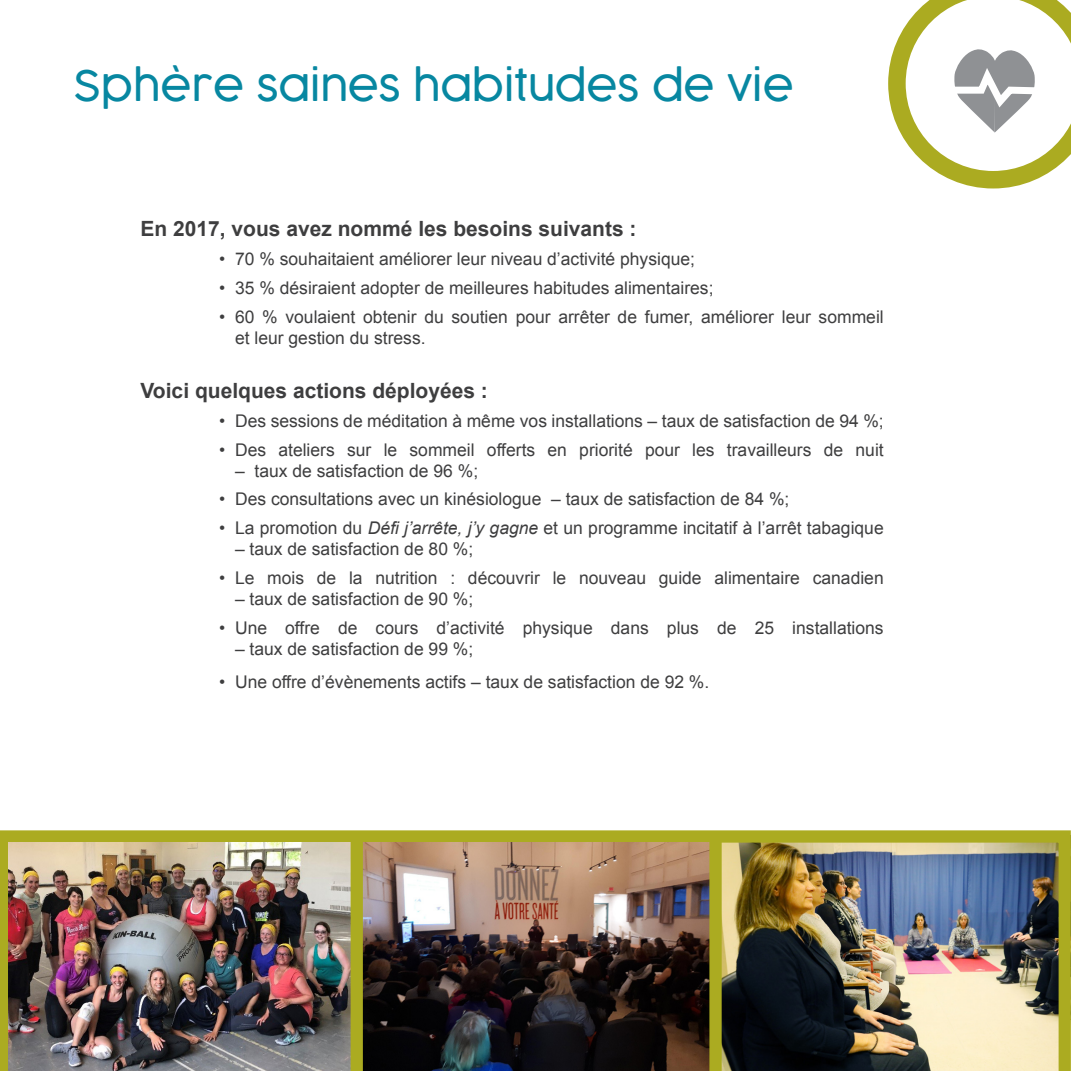
<style>
.page{position:relative;width:1071px;height:1071px;background:#fff}
.page>*{position:absolute;margin:0;border:0;box-sizing:border-box;transform-origin:0 0}
.t1{font:300 42px "Cocogoose";letter-spacing:-.01em;color:#0787a1}
.t2{font:700 21px "Arial";color:#3e3e3f}
.t3{font:17.5px/21px "Arial";color:#3e3e3f}
.s1{font-style:italic}
</style>
<div class="page">
<img style="left:0;top:830px;width:1071px;height:241px">
<svg style="left:888px;top:0;width:183px;height:189px"></svg>
<img style="left:9px;top:842px;width:700px;height:229px">
<div style="left:351px;top:835px;width:12px;height:236px;background:#abab21"></div>
<div style="left:709px;top:832px;width:13px;height:239px;background:#abab21"></div>
<p class="t1" style="left:73px;top:57px;width:723px">Sphère saines habitudes de vie</p>
<p class="t2" style="left:141px;top:215px;width:498px">En 2017, vous avez nommé les besoins suivants :</p>
<p class="t3" style="left:219px;top:249px;width:477px">• 70 % souhaitaient améliorer leur niveau d’activité physique;</p>
<p class="t3" style="left:219px;top:277px;width:496px">• 35 % désiraient adopter de meilleures habitudes alimentaires;</p>
<p class="t3" style="left:235px;top:306px;width:650px;text-indent:-16px">• 60 % voulaient obtenir du soutien pour arrêter de fumer, améliorer leur sommeil et leur gestion du stress.</p>
<p class="t2" style="left:141px;top:376px;width:349px">Voici quelques actions déployées :</p>
<p class="t3" style="left:219px;top:410px;width:666px">• Des sessions de méditation à même vos installations – taux de satisfaction de 94 %;</p>
<p class="t3" style="left:219px;top:439px;width:666px">• Des ateliers sur le sommeil offerts en priorité pour les travailleurs de nuit</p>
<p class="t3" style="left:235px;top:460px;width:245px">– taux de satisfaction de 96 %;</p>
<p class="t3" style="left:219px;top:489px;width:572px">• Des consultations avec un kinésiologue – taux de satisfaction de 84 %;</p>
<p class="t3" style="left:219px;top:518px;width:666px">• La promotion du <span class="s1">Défi j’arrête, j’y gagne</span> et un programme incitatif à l’arrêt tabagique</p>
<p class="t3" style="left:235px;top:539px;width:240px">– taux de satisfaction de 80 %;</p>
<p class="t3" style="left:219px;top:568px;width:666px">• Le mois de la nutrition : découvrir le nouveau guide alimentaire canadien</p>
<p class="t3" style="left:235px;top:589px;width:240px">– taux de satisfaction de 90 %;</p>
<p class="t3" style="left:219px;top:618px;width:666px">• Une offre de cours d’activité physique dans plus de 25 installations</p>
<p class="t3" style="left:235px;top:639px;width:240px">– taux de satisfaction de 99 %;</p>
<p class="t3" style="left:219px;top:672px;width:492px">• Une offre d’évènements actifs – taux de satisfaction de 92 %.</p>
</div>
